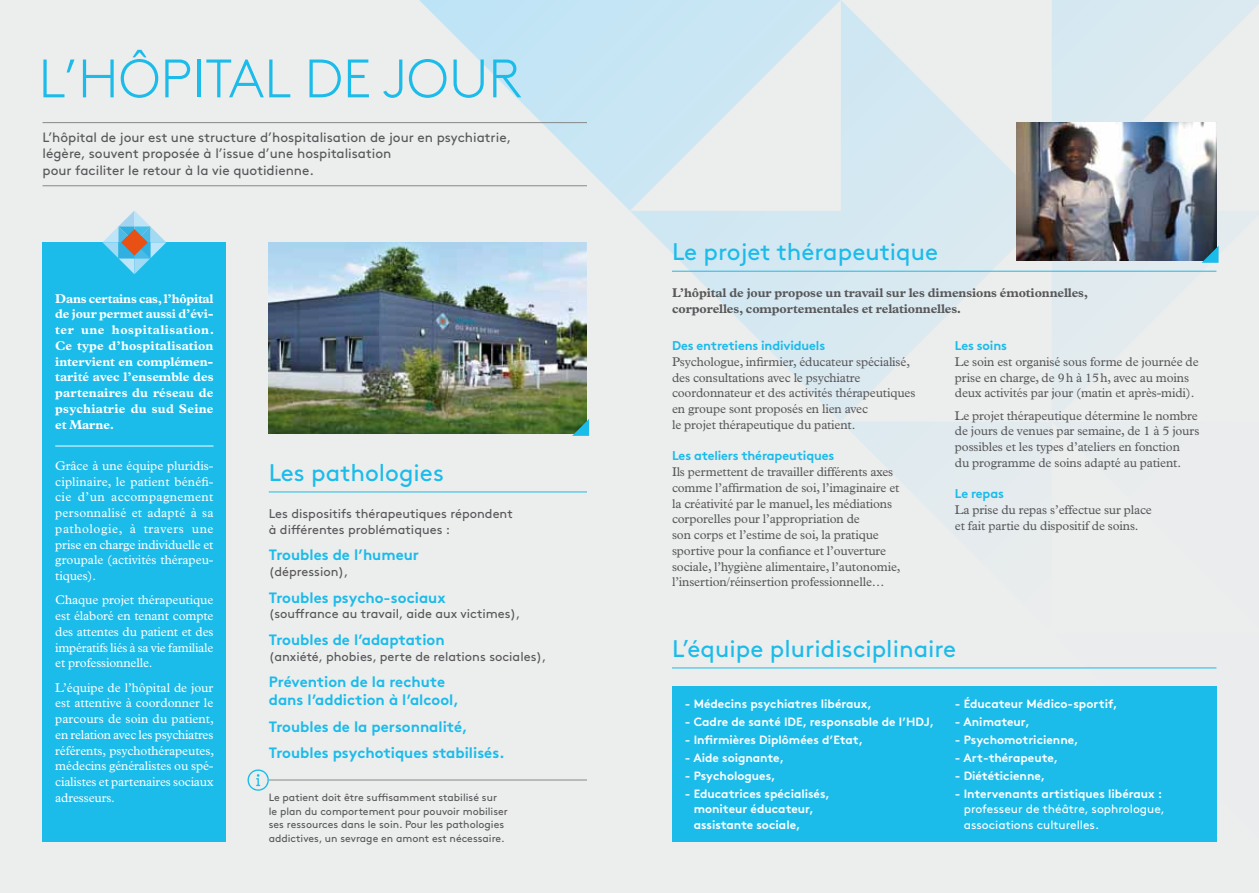
<style>
.page{position:relative;width:1259px;height:893px;background:#eceded}
.page>*{position:absolute;margin:0;border:0;box-sizing:border-box;transform-origin:0 0}
.t1{font:300 54px "Brown";letter-spacing:.005em;color:#1bbbea}
.t2{font:24px "Brown";color:#1bbbea}
.t3{font:700 15px/18px "Brown";color:#1bbbea}
.t4{font:13.5px/16.5px "Brown";color:#58585a}
.t5{font:12.75px/15.8px "Plantin Std";letter-spacing:-.01em;color:#58585a}
.t6{font:12.75px/15.8px "Plantin Std";letter-spacing:-.01em;color:#fff;text-align:justify}
.t7{font:700 12.75px/15.8px "Plantin Std";letter-spacing:.01em;color:#fff;text-align:justify}
.t8{font:12.75px/15.8px "Brown";color:#58585a}
.t9{font:700 12.75px/15.8px "Plantin Std";letter-spacing:-.01em;color:#58585a}
.t10{font:700 12.75px "Brown";color:#1bbbea}
.t11{font:700 12px/15.8px "Brown";color:#fff}
.t12{font:12px/15.8px "Brown";color:#fff}
.t13{font:10.5px/13.5px "Brown";color:#58585a}
</style>
<div class="page">
<svg style="left:1051px;top:667px;width:166px;height:175px"></svg>
<svg style="left:398px;top:0;width:232px;height:211px"></svg>
<svg style="left:630px;top:0;width:211px;height:421px"></svg>
<hr style="left:269px;top:492px;width:318px;height:1px;background:#1bbbea">
<hr style="left:269px;top:780px;width:318px;height:1px;background:#87888a">
<hr style="left:672px;top:271px;width:544px;height:1px;background:#1bbbea">
<div style="left:672px;top:687px;width:544px;height:155px;background:#1bbbea"></div>
<div style="left:43px;top:242px;width:183px;height:600px;background:#1bbbea"></div>
<hr style="left:55px;top:446px;width:158px;height:1px;background:#fff">
<svg style="left:102px;top:210px;width:64px;height:64px"></svg>
<img style="left:269px;top:242px;width:318px;height:192px">
<hr style="left:43px;top:122px;width:544px;height:1px;background:#87888a">
<hr style="left:43px;top:185px;width:544px;height:1px;background:#87888a">
<svg style="left:247px;top:769px;width:22px;height:22px"></svg>
<hr style="left:672px;top:668px;width:544px;height:1px;background:#1bbbea">
<svg style="left:572px;top:419px;width:17px;height:17px"></svg>
<svg style="left:841px;top:0;width:418px;height:496px"></svg>
<h1 class="t1" style="left:39px;top:39px;width:484px">L’HÔPITAL DE JOUR</h1>
<p class="t4" style="left:43px;top:128px;width:470px">L’hôpital de jour est une structure d’hospitalisation de jour en psychiatrie, légère, souvent proposée à l’issue d’une hospitalisation<br>pour faciliter le retour à la vie quotidienne.</p>
<p class="t7" style="left:55px;top:290px;width:160px">Dans certains cas, l’hôpital de jour permet aussi d’évi&shy;ter une hospitalisation.<br>Ce type d’hospitalisation intervient en complémen&shy;tarité avec l’ensemble des partenaires du réseau de psychiatrie du sud Seine et Marne.</p>
<p class="t6" style="left:55px;top:458px;width:160px">Grâce à une équipe pluridis&shy;ciplinaire, le patient bénéfi&shy;cie d’un accompagnement personnalisé et adapté à sa pathologie, à travers une prise en charge individuelle et groupale (activités thérapeu&shy;tiques).</p>
<p class="t6" style="left:55px;top:592px;width:160px">Chaque projet thérapeutique est élaboré en tenant compte des attentes du patient et des impératifs liés à sa vie familiale et professionnelle.</p>
<p class="t6" style="left:55px;top:679px;width:160px">L’équipe de l’hôpital de jour est attentive à coordonner le parcours de soin du patient, en relation avec les psychiatres référents, psychothérapeutes, médecins généralistes ou spé&shy;cialistes et partenaires sociaux adresseurs.</p>
<h2 class="t2" style="left:269px;top:454px;width:177px">Les pathologies</h2>
<p class="t8" style="left:269px;top:505px;width:245px">Les dispositifs thérapeutiques répondent à différentes problématiques :</p>
<p class="t3" style="left:269px;top:545px;width:152px">Troubles de l’humeur</p>
<p class="t8" style="left:269px;top:563px;width:81px">(dépression),</p>
<p class="t3" style="left:269px;top:587px;width:178px">Troubles psycho-sociaux</p>
<p class="t8" style="left:269px;top:605px;width:253px">(souffrance au travail, aide aux victimes),</p>
<p class="t3" style="left:269px;top:629px;width:177px">Troubles de l’adaptation</p>
<p class="t8" style="left:269px;top:647px;width:279px">(anxiété, phobies, perte de relations sociales),</p>
<p class="t3" style="left:269px;top:671px;width:192px">Prévention de la rechute dans l’addiction à l’alcool,</p>
<p class="t3" style="left:269px;top:712px;width:238px;line-height:26.5px">Troubles de la personnalité,<br>Troubles psychotiques stabilisés.</p>
<p class="t13" style="left:269px;top:790px;width:241px">Le patient doit être suffisamment stabilisé sur le plan du comportement pour pouvoir mobiliser ses ressources dans le soin. Pour les pathologies addictives, un sevrage en amont est nécessaire.</p>
<h2 class="t2" style="left:672px;top:234px;width:268px">Le projet thérapeutique</h2>
<p class="t9" style="left:672px;top:285px;width:418px">L’hôpital de jour propose un travail sur les dimensions émotionnelles, corporelles, comportementales et relationnelles.</p>
<p class="t10" style="left:672px;top:335px;width:155px">Des entretiens individuels</p>
<p class="t5" style="left:672px;top:354px;width:245px">Psychologue, infirmier, éducateur spécialisé, des consultations avec le psychiatre coordonnateur et des activités thérapeutiques en groupe sont proposés en lien avec<br>le projet thérapeutique du patient.</p>
<p class="t10" style="left:672px;top:446px;width:164px">Les ateliers thérapeutiques</p>
<p class="t5" style="left:672px;top:464px;width:230px">Ils permettent de travailler différents axes comme l’affirmation de soi, l’imaginaire et la créativité par le manuel, les médiations corporelles pour l’appropriation de<br>son corps et l’estime de soi, la pratique sportive pour la confiance et l’ouverture sociale, l’hygiène alimentaire, l’autonomie, l’insertion/réinsertion professionnelle…</p>
<p class="t10" style="left:955px;top:335px;width:54px">Les soins</p>
<p class="t5" style="left:955px;top:354px;width:245px">Le soin est organisé sous forme de journée de prise en charge, de 9h à 15h, avec au moins deux activités par jour (matin et après-midi).</p>
<p class="t5" style="left:955px;top:407px;width:246px">Le projet thérapeutique détermine le nombre de jours de venues par semaine, de 1 à 5 jours possibles et les types d’ateliers en fonction<br>du programme de soins adapté au patient.</p>
<p class="t10" style="left:955px;top:483px;width:51px">Le repas</p>
<p class="t5" style="left:955px;top:502px;width:199px">La prise du repas s’effectue sur place et fait partie du dispositif de soins.</p>
<h2 class="t2" style="left:672px;top:630px;width:286px">L’équipe pluridisciplinaire</h2>
<p class="t11" style="left:685px;top:695px;width:189px">- Médecins psychiatres libéraux,</p>
<p class="t11" style="left:685px;top:713px;width:230px">- Cadre de santé IDE, responsable de l’HDJ</p>
<p class="t11" style="left:929px;top:713px;width:6px">,</p>
<p class="t11" style="left:685px;top:731px;width:180px">- I nfirmières Diplômées d’Etat,</p>
<p class="t11" style="left:685px;top:749px;width:101px">- Aide soignante,</p>
<p class="t11" style="left:685px;top:766px;width:92px">- Psychologues,</p>
<p class="t11" style="left:693px;top:784px;width:138px;text-indent:-9px">- Educatrices spécialisés, moniteur éducateur, assistante sociale,</p>
<p class="t11" style="left:955px;top:695px;width:164px">- Éducateur Médico-sportif,</p>
<p class="t11" style="left:955px;top:713px;width:76px">- Animateur,</p>
<p class="t11" style="left:955px;top:731px;width:125px">- Psychomotricienne,</p>
<p class="t11" style="left:955px;top:749px;width:105px">- Art-thérapeute,</p>
<p class="t11" style="left:955px;top:766px;width:92px">- Diététicienne,</p>
<p class="t11" style="left:955px;top:784px;width:209px">- I ntervenants artistiques libéraux :</p>
<p class="t12" style="left:963px;top:800px;width:203px">professeur de théâtre, sophrologue, associations culturelles.</p>
</div>
